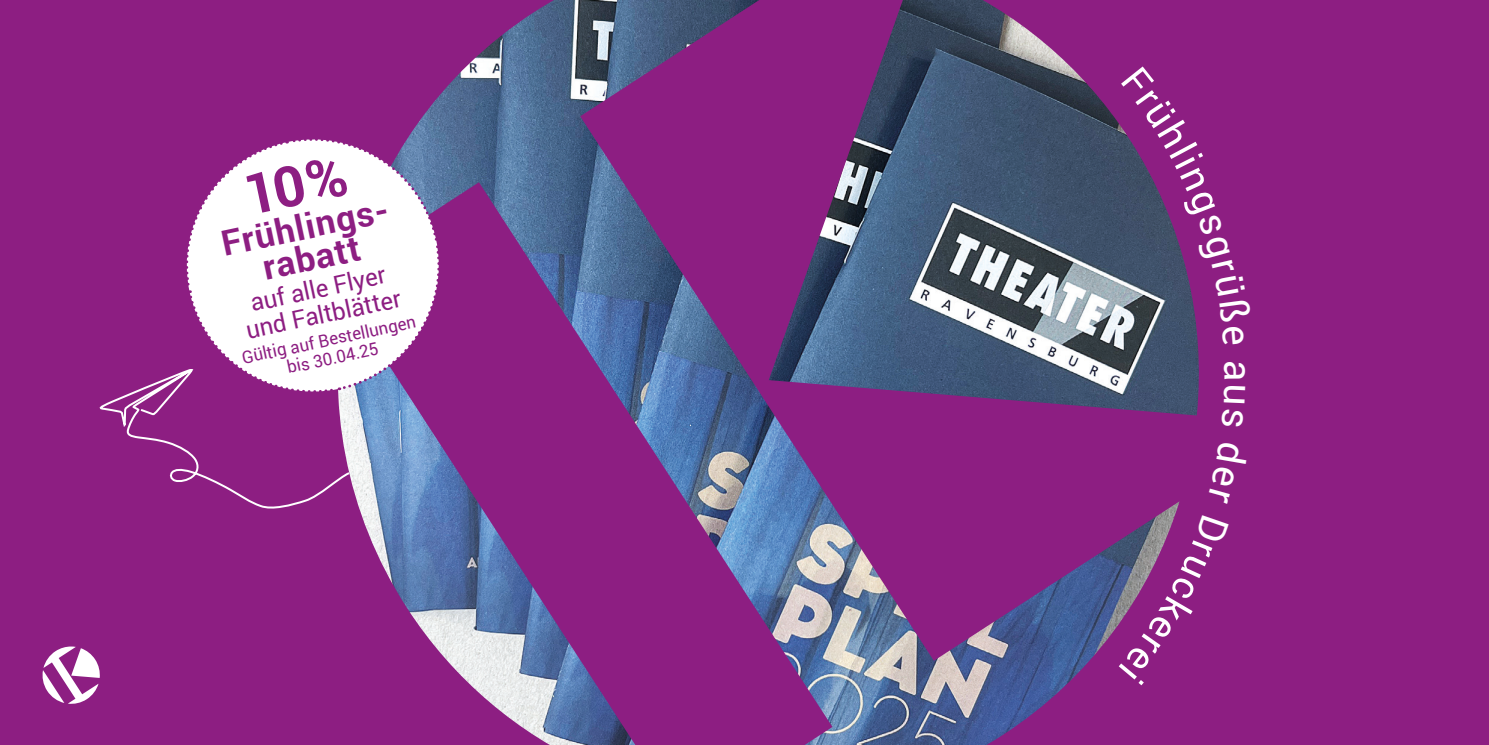
<style>
.page{position:relative;width:1489px;height:745px;background:#fff}
.page>*{position:absolute;margin:0;border:0;box-sizing:border-box;transform-origin:0 0}
.t1{font:38.75px "Roboto";color:#fff}
.t2{font:700 34.75px/32px "Roboto";color:#8d1e82;text-align:center}
.t3{font:24.75px/26px "Roboto";color:#8d1e82;text-align:center}
.t4{font:17.5px/18.8px "Roboto";color:#8d1e82;text-align:center}
</style>
<div class="page">
<div style="left:0;top:0;width:1488px;height:744px;background:#8d1e82"></div>
<svg style="left:42px;top:646px;width:58px;height:58px"></svg>
<img style="left:360px;top:0;width:839px;height:744px">
<svg style="left:1121px;top:66px;width:78px;height:278px"></svg>
<svg style="left:1118px;top:514px;width:81px;height:170px"></svg>
<svg style="left:99px;top:129px;width:350px;height:383px"></svg>
<h2 class="t2" style="left:218px;top:227px;width:171px;rotate:-12deg">Frühlings&shy;rabatt</h2>
<h3 class="t3" style="left:238px;top:291px;width:159px;rotate:-12deg">auf alle Flyer und Faltblätter</h3>
<p class="t4" style="left:240px;top:347px;width:179px;rotate:-12deg">Gültig auf Bestellungen bis 30.04.25</p>
<h1 class="t1" style="left:1265px;top:359px;width:23px;rotate:90deg">a</h1>
</div>
